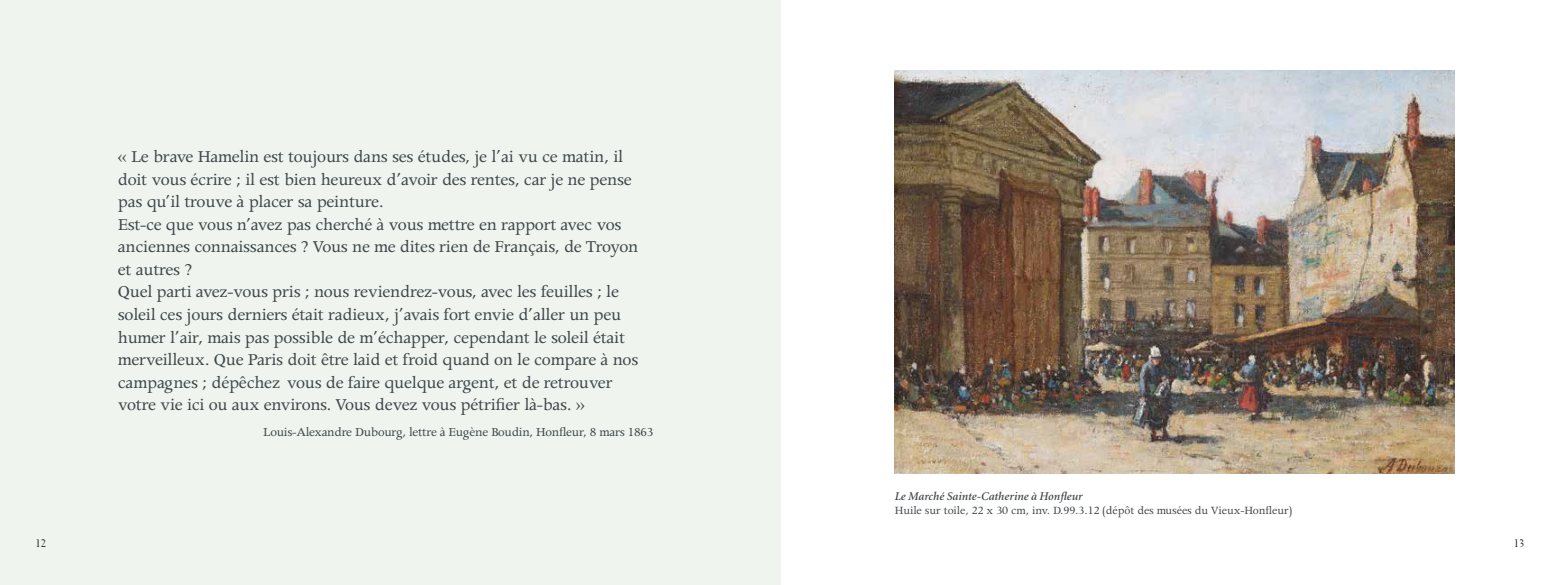
<style>
.page{position:relative;width:1560px;height:585px;background:#fff}
.page>*{position:absolute;margin:0;border:0;box-sizing:border-box;transform-origin:0 0}
.t1{font:18.75px/22.5px "Apollo";letter-spacing:-.015em;color:#3e474b}
.t2{font:13.75px "Apollo";letter-spacing:-.02em;color:#3e474b}
.t3{font:12.5px "Apollo";letter-spacing:-.01em;color:#464a4c}
.t4{font:italic 600 11.88px "Minion";color:#464a4c}
.t5{font:10.62px "Electra LH";color:#000}
</style>
<div class="page">
<img style="left:894px;top:71px;width:559px;height:402px">
<div style="left:0;top:0;width:780px;height:585px;background:#eff5ee"></div>
<p class="t1" style="left:118px;top:146px;width:522px">« Le brave Hamelin est toujours dans ses études, je l’ai vu ce matin, il doit vous écrire ; il est bien heureux d’avoir des rentes, car je ne pense pas qu’il trouve à placer sa peinture.<br>Est-ce que vous n’avez pas cherché à vous mettre en rapport avec vos anciennes connaissances ? Vous ne me dites rien de Français, de Troyon et autres ?<br>Quel parti avez-vous pris ; nous reviendrez-vous, avec les feuilles ; le soleil ces jours derniers était radieux, j’avais fort envie d’aller un peu humer l’air, mais pas possible de m’échapper, cependant le soleil était merveilleux. Que Paris doit être laid et froid quand on le compare à nos campagnes ; dépêchez vous de faire quelque argent, et de retrouver votre vie ici ou aux environs. Vous devez vous pétrifier là-bas. »</p>
<p class="t2" style="left:263px;top:424px;width:391px">Louis-Alexandre Dubourg, lettre à Eugène Boudin, Honfleur, 8 mars 1863</p>
<p class="t4" style="left:894px;top:490px;width:189px">Le Marché Sainte-Catherine à Honfleur</p>
<p class="t3" style="left:894px;top:503px;width:399px">Huile sur toile, 22 x 30 cm, inv. D.99.3.12 (dépôt des musées du Vieux-Honfleur)</p>
<p class="t5" style="left:35px;top:537px;width:12px">12</p>
<p class="t5" style="left:1513px;top:537px;width:12px">13</p>
</div>
